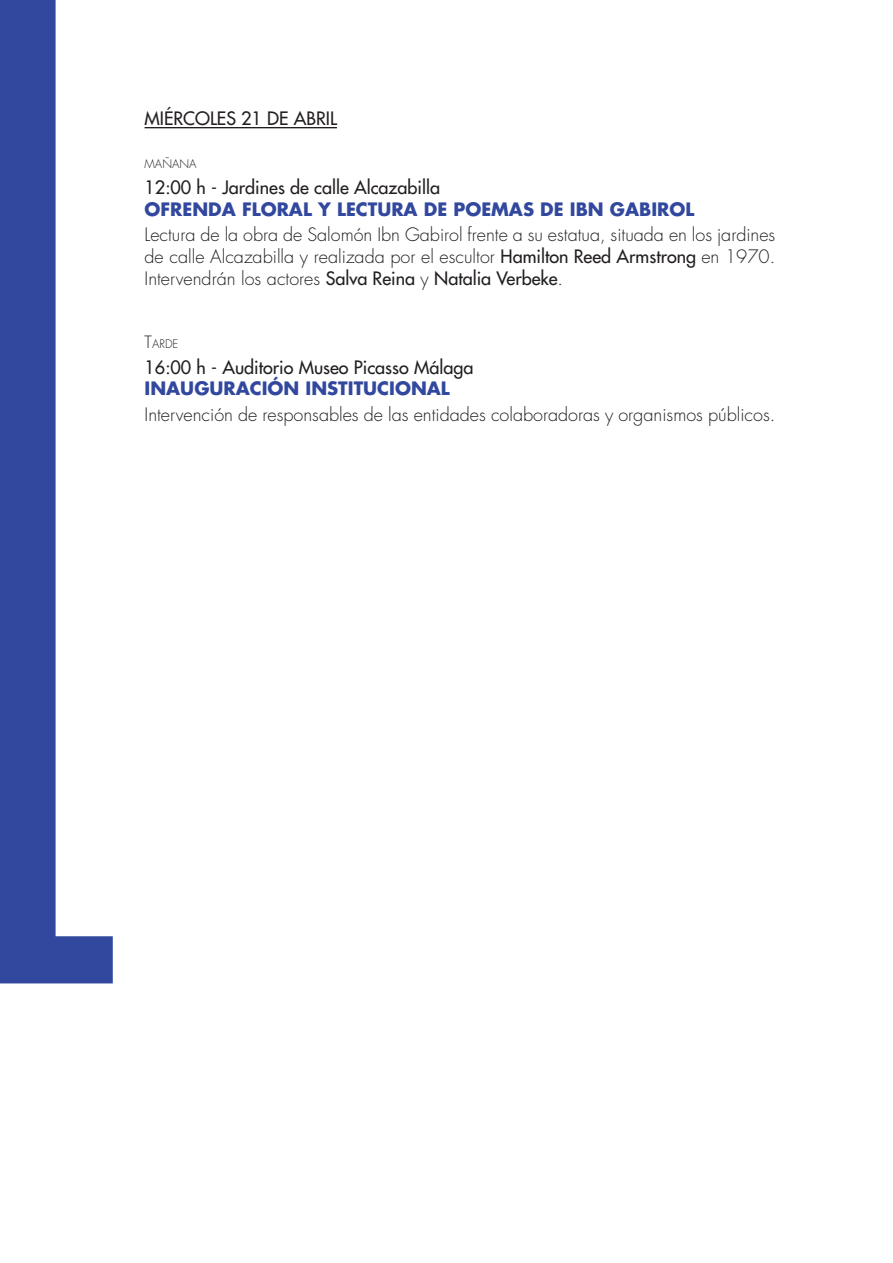
<style>
.page{position:relative;width:893px;height:1263px;background:#fff}
.page>*{position:absolute;margin:0;border:0;box-sizing:border-box;transform-origin:0 0}
.t1{font:300 18px/21.6px "Futura LT";color:#231f20;text-align:justify}
.Horas{font:18px "Futura LT";color:#231f20}
.Actividades{font:700 18px "Futura LT";color:#31489e}
.franjas_día{font:300 11.55px "Futura LT";color:#231f20}
.s1{font-weight:400}
.s2{font-size:16.5px}
</style>
<div class="page">
<hr style="left:145px;top:127px;width:192px;height:1px;background:#231f20">
<svg style="left:0;top:0;width:113px;height:983px;fill:#31489e"></svg>
<p class="Horas" style="left:145px;top:107px;width:194px">MIÉRCOLES 21 DE ABRIL</p>
<p class="franjas_día" style="left:145px;top:157px;width:54px">MAÑANA</p>
<p class="Horas" style="left:145px;top:176px;width:297px">12:00 h - Jardines de calle Alcazabilla</p>
<p class="Actividades" style="left:145px;top:197px;width:551px">OFRENDA FLORAL Y LECTURA DE POEMAS DE IBN GABIROL</p>
<p class="t1" style="left:145px;top:225px;width:632px">Lectura de la obra de Salomón Ibn Gabirol frente a su estatua, situada en los jardines de calle Alcazabilla y realizada por el escultor <span class="s1">Hamilton Reed Armstrong</span> en 1970.<br>Intervendrán los actores <span class="s1">Salva Reina</span> y <span class="s1">Natalia Verbeke</span>.</p>
<p class="franjas_día" style="left:145px;top:336px;width:35px"><span class="s2">T</span>ARDE</p>
<p class="Horas" style="left:145px;top:355px;width:330px">16:00 h - Auditorio Museo Picasso Málaga</p>
<p class="Actividades" style="left:145px;top:376px;width:307px">INAUGURACIÓN INSTITUCIONAL</p>
<p class="t1" style="left:145px;top:404px;width:632px">Intervención de responsables de las entidades colaboradoras y organismos públicos.</p>
</div>
